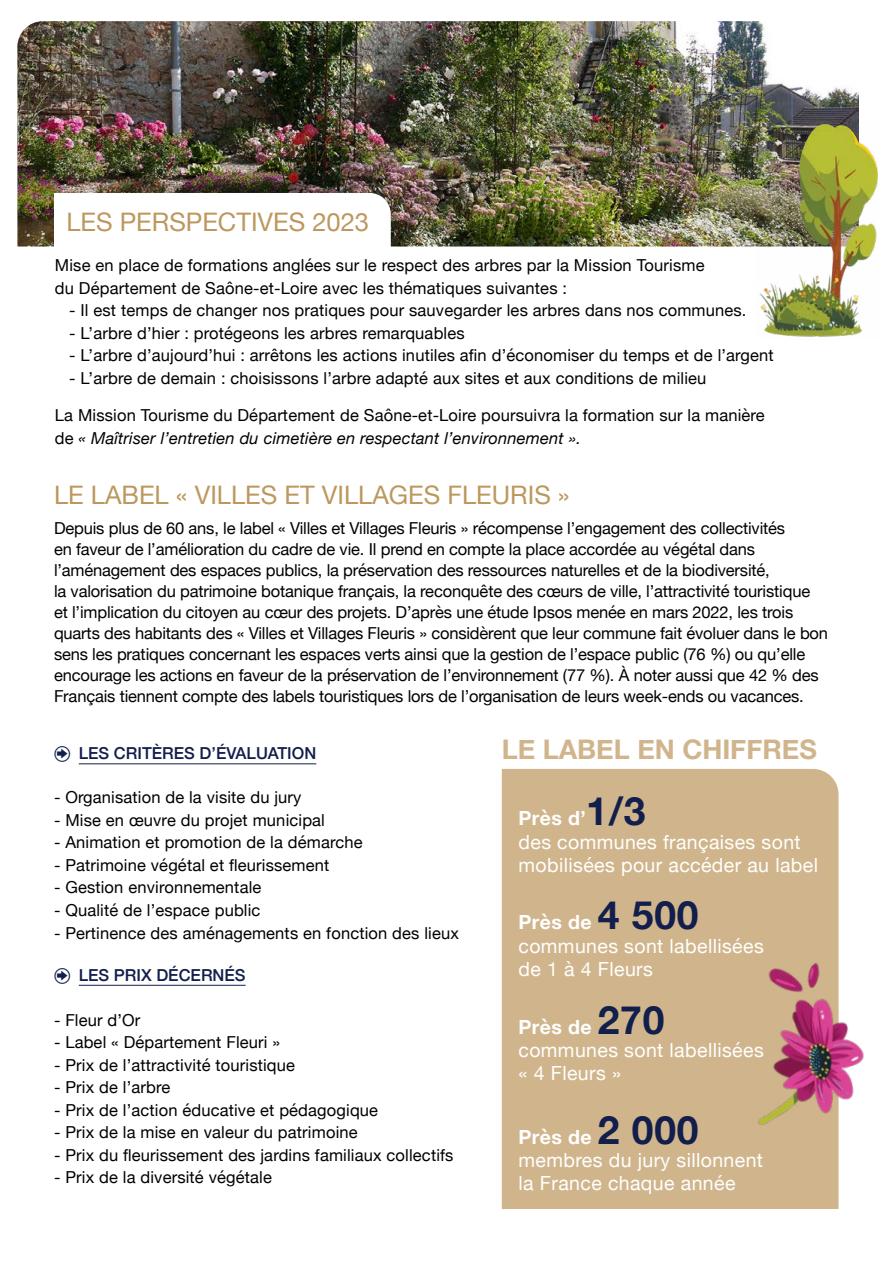
<style>
.page{position:relative;width:893px;height:1263px;background:#fff}
.page>*{position:absolute;margin:0;border:0;box-sizing:border-box;transform-origin:0 0}
.t1{font:700 27px "Helvetica Neue";color:#d0b58c}
.t2{font:25.5px "Helvetica Neue";color:#bd985e}
.t3{font:19.5px/23.4px "Helvetica Neue";letter-spacing:.02em;color:#fff}
.t4{font:16.5px/22.5px "Helvetica Neue";letter-spacing:.01em;color:#000}
.t5{font:16.5px/21px "Helvetica Neue";letter-spacing:-.01em;color:#000}
.t6{font:500 16.5px "Helvetica Neue";color:#121e4c}
.s1{font-style:italic}
.s2{font-weight:700}
.s3{font-weight:700;font-size:39px;color:#121e4c}
</style>
<div class="page">
<img style="left:17px;top:21px;width:842px;height:225px">
<hr style="left:79px;top:763px;width:237px;height:1px;background:#121e4c">
<hr style="left:79px;top:985px;width:167px;height:1px;background:#121e4c">
<div style="left:502px;top:769px;width:336px;height:440px;background:#d0b58c"></div>
<img style="left:731px;top:927px;width:133px;height:224px">
<svg style="left:54px;top:193px;width:337px;height:54px"></svg>
<img style="left:755px;top:122px;width:123px;height:215px">
<h2 class="t2" style="left:66px;top:203px;width:304px">LES PERSPECTIVES 2023</h2>
<p class="t4" style="left:55px;top:255px;width:651px">Mise en place de formations anglées sur le respect des arbres par la Mission Tourisme du Département de Saône-et-Loire avec les thématiques suivantes :</p>
<p class="t4" style="left:69px;top:300px;width:679px">- Il est temps de changer nos pratiques pour sauvegarder les arbres dans nos communes.</p>
<p class="t4" style="left:69px;top:322px;width:397px">- L’arbre d’hier : protégeons les arbres remarquables</p>
<p class="t4" style="left:69px;top:345px;width:706px">- L’arbre d’aujourd’hui : arrêtons les actions inutiles afin d’économiser du temps et de l’argent</p>
<p class="t4" style="left:69px;top:367px;width:639px">- L’arbre de demain : choisissons l’arbre adapté aux sites et aux conditions de milieu</p>
<p class="t4" style="left:55px;top:405px;width:711px">La Mission Tourisme du Département de Saône-et-Loire poursuivra la formation sur la manière de <span class="s1">« Maîtriser l’entretien du cimetière en respectant l’environnement ».</span></p>
<h2 class="t2" style="left:54px;top:476px;width:517px">LE LABEL « VILLES ET VILLAGES FLEURIS »</h2>
<p class="t5" style="left:54px;top:519px;width:776px">Depuis plus de 60 ans, le label « Villes et Villages Fleuris » récompense l’engagement des collectivités<br>en faveur de l’amélioration du cadre de vie. Il prend en compte la place accordée au végétal dans l’aménagement des espaces publics, la préservation des ressources naturelles et de la biodiversité,<br>la valorisation du patrimoine botanique français, la reconquête des cœurs de ville, l’attractivité touristique et l’implication du citoyen au cœur des projets. D’après une étude Ipsos menée en mars 2022, les trois quarts des habitants des « Villes et Villages Fleuris » considèrent que leur commune fait évoluer dans le bon sens les pratiques concernant les espaces verts ainsi que la gestion de l’espace public (76 %) ou qu’elle encourage les actions en faveur de la préservation de l’environnement (77 %). À noter aussi que 42 % des Français tiennent compte des labels touristiques lors de l’organisation de leurs week-ends ou vacances.</p>
<p class="t6" style="left:79px;top:740px;width:239px">LES CRITÈRES D’ÉVALUATION</p>
<p class="t4" style="left:54px;top:787px;width:249px">- Organisation de la visite du jury</p>
<p class="t4" style="left:54px;top:810px;width:272px">- Mise en œuvre du projet municipal</p>
<p class="t4" style="left:54px;top:832px;width:310px">- Animation et promotion de la démarche</p>
<p class="t4" style="left:54px;top:855px;width:277px">- Patrimoine végétal et fleurissement</p>
<p class="t4" style="left:54px;top:877px;width:209px">- Gestion environnementale</p>
<p class="t4" style="left:54px;top:900px;width:208px">- Qualité de l’espace public</p>
<p class="t4" style="left:54px;top:922px;width:406px">- Pertinence des aménagements en fonction des lieux</p>
<p class="t6" style="left:79px;top:962px;width:168px">LES PRIX DÉCERNÉS</p>
<p class="t4" style="left:54px;top:1010px;width:88px">- Fleur d’Or</p>
<p class="t4" style="left:54px;top:1032px;width:228px">- Label « Département Fleuri »</p>
<p class="t4" style="left:54px;top:1055px;width:243px">- Prix de l’attractivité touristique</p>
<p class="t4" style="left:54px;top:1077px;width:118px">- Prix de l’arbre</p>
<p class="t4" style="left:54px;top:1100px;width:326px">- Prix de l’action éducative et pédagogique</p>
<p class="t4" style="left:54px;top:1122px;width:305px">- Prix de la mise en valeur du patrimoine</p>
<p class="t4" style="left:54px;top:1145px;width:401px">- Prix du fleurissement des jardins familiaux collectifs</p>
<p class="t4" style="left:54px;top:1167px;width:219px">- Prix de la diversité végétale</p>
<h1 class="t1" style="left:502px;top:728px;width:317px">LE LABEL EN CHIFFRES</h1>
<p class="t3" style="left:518px;top:808px;width:301px"><span class="s2">Près d’</span><span class="s3">1/3<br></span>des communes françaises sont mobilisées pour accéder au label</p>
<p class="t3" style="left:518px;top:912px;width:247px"><span class="s2">Près de</span> <span class="s3">4 500 </span>communes sont labellisées de 1 à 4 Fleurs</p>
<p class="t3" style="left:518px;top:1016px;width:247px"><span class="s2">Près de</span> <span class="s3">270 </span>communes sont labellisées « 4 Fleurs »</p>
<p class="t3" style="left:518px;top:1126px;width:246px"><span class="s2">Près de</span> <span class="s3">2 000 </span>membres du jury sillonnent la France chaque année</p>
</div>
